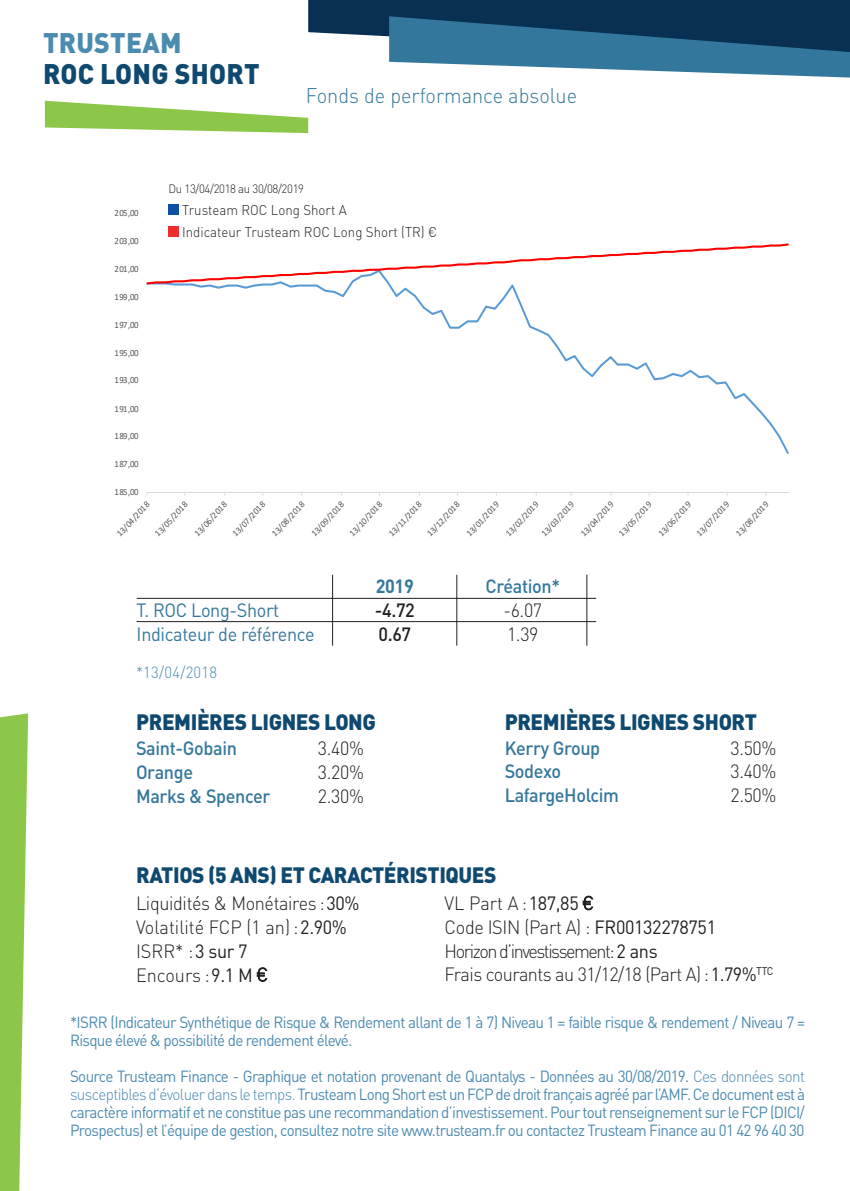
<style>
.page{position:relative;width:850px;height:1191px;background:#fff}
.page>*{position:absolute;margin:0;border:0;box-sizing:border-box;transform-origin:0 0}
.t1{font:900 28px "DINOT";letter-spacing:.01em;color:#10496f;scale:.95 1}
.t2{font:900 28px "DINOT";letter-spacing:.01em;color:#4b8bb0;scale:.95 1}
.t3{font:900 22px "DINOT";letter-spacing:-.02em;color:#10496f;scale:.95 1}
.t4{font:300 21px "DINOT";color:#34779c;scale:.95 1}
.t5{font:300 19px/23.8px "DINOT";letter-spacing:-.02em;color:#231f20;scale:.95 1}
.t6{font:500 19px "DINOT";letter-spacing:-.02em;color:#34779c;scale:.95 1}
.t7{font:19px "DINOT";letter-spacing:-.02em;color:#34779c;scale:.95 1}
.t8{font:500 19px "DINOT";color:#231f20;scale:.95 1}
.t9{font:700 19px "DINOT";color:#34779c;scale:.95 1}
.t10{font:16px/18px "DINOT";letter-spacing:-.045em;color:#4b8bb0;scale:.95 1}
.t11{font:300 16px "DINOT";letter-spacing:.02em;color:#4b8bb0;scale:.93 1}
.t12{font:300 14px/22px "DINOT";color:#231f20;scale:.95 1}
.t13{font:300 12px "DINOT";letter-spacing:-.03em;color:#231f20;scale:.95 1}
.t14{font:9.4px "Calibri";letter-spacing:-.06em;color:#595959;scale:.92 1}
.t15{font:9px "Calibri";color:#595959}
.s1{font-weight:400}
.s2{font-family:"DIN";font-weight:300}
.s3{font-weight:300}
</style>
<div class="page">
<svg style="left:45px;top:101px;width:263px;height:32px"></svg>
<svg style="left:257px;top:967px;width:10px;height:14px"></svg>
<svg style="left:583px;top:895px;width:10px;height:14px"></svg>
<hr style="left:137px;top:598px;width:459px;height:1px;background:#231f20">
<hr style="left:137px;top:621px;width:459px;height:1px;background:#231f20">
<hr style="left:456px;top:574px;width:1px;height:71px;background:#231f20">
<hr style="left:332px;top:574px;width:1px;height:71px;background:#231f20">
<hr style="left:587px;top:574px;width:1px;height:71px;background:#231f20">
<svg style="left:146px;top:208px;width:644px;height:288px"></svg>
<div style="left:169px;top:204px;width:10px;height:10px;background:#0d50a1"></div>
<div style="left:169px;top:226px;width:10px;height:10px;background:#ee2e2c"></div>
<svg style="left:0;top:713px;width:28px;height:478px;background:#9ecf65"></svg>
<svg style="left:308px;top:0;width:542px;height:78px"></svg>
<h1 class="t2" style="left:43px;top:24px;width:147px">TRUSTEAM</h1>
<h1 class="t1" style="left:43px;top:55px;width:229px">ROC LONG SHORT</h1>
<h3 class="t4" style="left:306px;top:81px;width:287px">Fonds de performance absolue</h3>
<p class="t14" style="left:115px;top:206px;width:28px">205,00</p>
<p class="t14" style="left:115px;top:235px;width:28px">203,00</p>
<p class="t14" style="left:115px;top:262px;width:28px">201,00</p>
<p class="t14" style="left:115px;top:290px;width:28px">199,00</p>
<p class="t14" style="left:115px;top:318px;width:28px">197,00</p>
<p class="t14" style="left:115px;top:346px;width:28px">195,00</p>
<p class="t14" style="left:115px;top:374px;width:28px">193,00</p>
<p class="t14" style="left:115px;top:402px;width:28px">191,00</p>
<p class="t14" style="left:115px;top:429px;width:28px">189,00</p>
<p class="t14" style="left:115px;top:457px;width:28px">187,00</p>
<p class="t14" style="left:115px;top:485px;width:28px">185,00</p>
<p class="t13" style="left:169px;top:180px;width:144px">Du 13/04/2018 au 30/08/2019</p>
<p class="t12" style="left:182px;top:198px;width:270px">Trusteam ROC Long Short A<br>Indicateur Trusteam ROC Long Short (TR) €</p>
<p class="t15" style="left:113px;top:530px;width:46px;rotate:-47deg">13/04/2018</p>
<p class="t15" style="left:152px;top:530px;width:46px;rotate:-47deg">13/05/2018</p>
<p class="t15" style="left:191px;top:530px;width:46px;rotate:-47deg">13/06/2018</p>
<p class="t15" style="left:229px;top:530px;width:46px;rotate:-47deg">13/07/2018</p>
<p class="t15" style="left:268px;top:530px;width:46px;rotate:-47deg">13/08/2018</p>
<p class="t15" style="left:308px;top:530px;width:46px;rotate:-47deg">13/09/2018</p>
<p class="t15" style="left:346px;top:530px;width:46px;rotate:-47deg">13/10/2018</p>
<p class="t15" style="left:385px;top:530px;width:46px;rotate:-47deg">13/11/2018</p>
<p class="t15" style="left:424px;top:530px;width:46px;rotate:-47deg">13/12/2018</p>
<p class="t15" style="left:463px;top:530px;width:46px;rotate:-47deg">13/01/2019</p>
<p class="t15" style="left:502px;top:530px;width:46px;rotate:-47deg">13/02/2019</p>
<p class="t15" style="left:538px;top:530px;width:46px;rotate:-47deg">13/03/2019</p>
<p class="t15" style="left:577px;top:530px;width:46px;rotate:-47deg">13/04/2019</p>
<p class="t15" style="left:615px;top:530px;width:46px;rotate:-47deg">13/05/2019</p>
<p class="t15" style="left:655px;top:530px;width:46px;rotate:-47deg">13/06/2019</p>
<p class="t15" style="left:693px;top:530px;width:46px;rotate:-47deg">13/07/2019</p>
<p class="t15" style="left:732px;top:530px;width:46px;rotate:-47deg">13/08/2019</p>
<p class="t9" style="left:376px;top:573px;width:42px">2019</p>
<p class="t6" style="left:485px;top:573px;width:80px">Création*</p>
<p class="t7" style="left:137px;top:598px;width:152px">T. ROC Long-Short</p>
<p class="t8" style="left:375px;top:597px;width:44px">-4.72</p>
<p class="t5" style="left:503px;top:597px;width:42px">-6.07</p>
<p class="t7" style="left:137px;top:622px;width:189px">Indicateur de référence</p>
<p class="t8" style="left:378px;top:620px;width:36px">0.67</p>
<p class="t5" style="left:507px;top:621px;width:35px">1.39</p>
<p class="t11" style="left:136px;top:661px;width:89px">*13/04/2018</p>
<h2 class="t3" style="left:136px;top:707px;width:254px">PREMIÈRES LIGNES LONG</h2>
<h2 class="t3" style="left:505px;top:707px;width:267px">PREMIÈRES LIGNES SHORT</h2>
<p class="t6" style="left:136px;top:735px;width:108px">Saint-Gobain</p>
<p class="t5" style="left:318px;top:735px;width:50px">3.40%</p>
<p class="t6" style="left:136px;top:759px;width:62px">Orange</p>
<p class="t5" style="left:318px;top:759px;width:50px">3.20%</p>
<p class="t6" style="left:136px;top:783px;width:143px">Marks &amp; Spencer</p>
<p class="t5" style="left:318px;top:783px;width:50px">2.30%</p>
<p class="t6" style="left:505px;top:735px;width:102px">Kerry Group</p>
<p class="t5" style="left:730px;top:735px;width:50px">3.50%</p>
<p class="t6" style="left:505px;top:758px;width:61px">Sodexo</p>
<p class="t5" style="left:730px;top:758px;width:50px">3.40%</p>
<p class="t6" style="left:505px;top:782px;width:122px">LafargeHolcim</p>
<p class="t5" style="left:730px;top:782px;width:50px">2.50%</p>
<h2 class="t3" style="left:136px;top:859px;width:381px">RATIOS (5 ANS) ET CARACTÉRISTIQUES</h2>
<p class="t5" style="left:136px;top:890px;width:237px">Liquidités &amp; Monétaires : <span class="s1">30%<br></span>Volatilité FCP (1 an) : <span class="s1">2.90%<br></span>ISRR* : <span class="s1">3 sur 7<br></span>Encours : <span class="s1">9.1 M</span></p>
<p class="t5" style="left:445px;top:890px;width:348px">VL Part A : <span class="s1">187,85<br></span>Code ISIN (Part A) : <span class="s1">FR00132278751<br></span>Horizon d’investissement: <span class="s1">2 ans<br></span>Frais courants au 31/12/18 (Part A) : <span class="s1">1.79%</span><sup>TTC</sup></p>
<p class="t10" style="left:70px;top:1012px;width:775px">*ISRR (Indicateur Synthétique de Risque &amp; Rendement allant de 1 à 7) Niveau 1 = faible risque &amp; rendement / Niveau 7 =<br>Risque élevé &amp; possibilité de rendement élevé.</p>
<p class="t10" style="left:70px;top:1066px;width:775px;text-align:justify">Source Trusteam Finance - Graphique et notation provenant de Quantalys - Données au 30/08/2019. <span class="s2">Ces données sont susceptibles d’évoluer dans le temps</span><span class="s3">.</span> Trusteam Long Short est un FCP de droit français agréé par l’AMF. Ce document est à caractère informatif et ne constitue pas une recommandation d’investissement. Pour tout renseignement sur le FCP (DICI/ Prospectus) et l’équipe de gestion, consultez notre site www.trusteam.fr ou contactez Trusteam Finance au 01 42 96 40 30</p>
</div>
